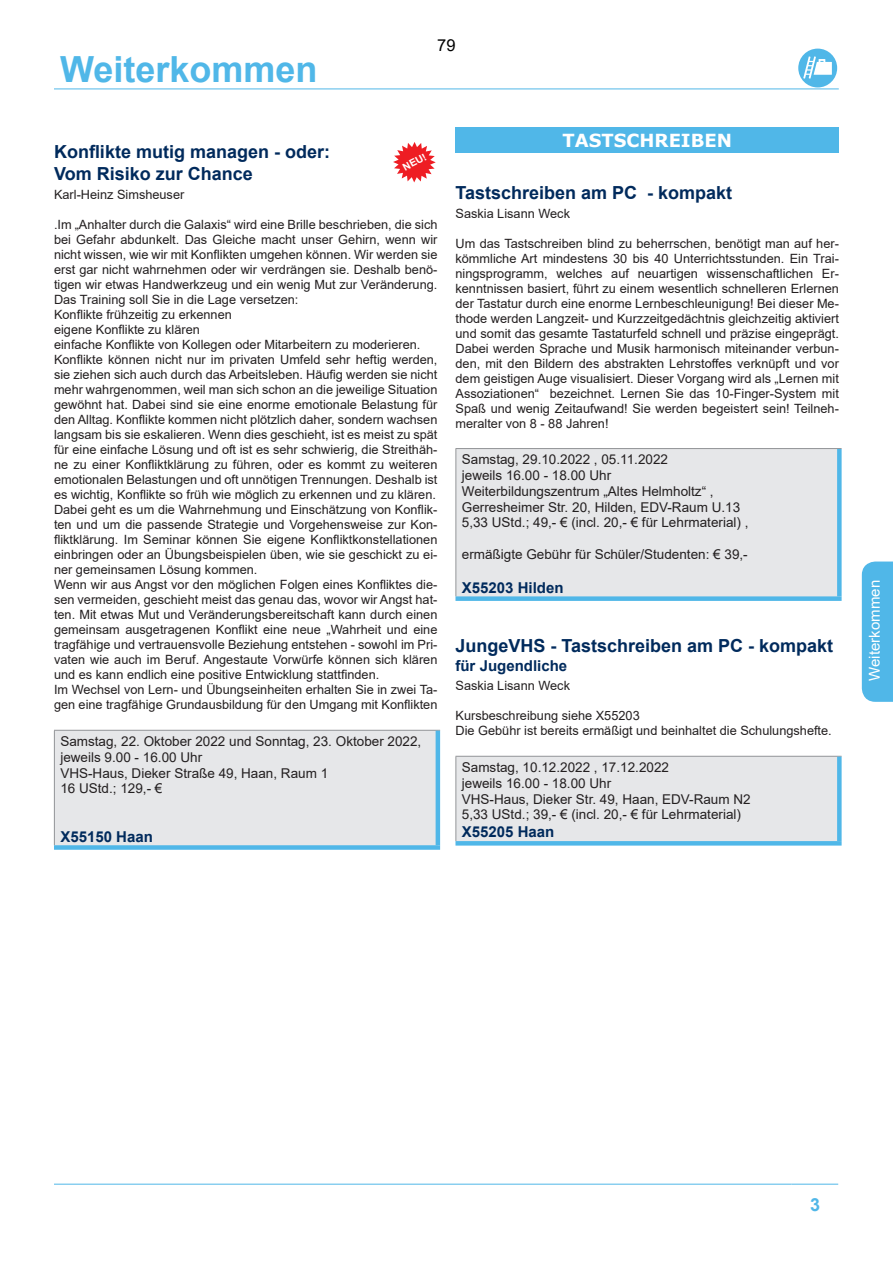
<style>
.page{position:relative;width:893px;height:1263px;background:#fff}
.page>*{position:absolute;margin:0;border:0;box-sizing:border-box;transform-origin:0 0}
.t1{font:700 36px "Arial";color:#50b7e8}
.Titel{font:700 18px "Arial";color:#002a5c}
.Fachbereich{font:700 18px "Verdana";color:#fff}
.t2{font:700 18px "Arial";color:#50b7e8}
.t3{font:16.5px "Arial";color:#000}
.Zeilenschaltung{font:700 15px "Arial";color:#002a5c}
.Untertitel{font:700 15px "Arial";color:#002a5c}
.t4{font:15px "Arial";color:#fff}
.KursnummerAussenstel{font:700 15px "Arial";color:#002a5c}
.TerminOrtGebuehr{font:13.5px/15.8px "Arial";color:#231f20}
.Kursinfo{font:12.75px/15px "Arial";color:#231f20;text-align:justify}
.Dozent{font:12.75px "Arial";color:#231f20}
.NeuLogo{font:700 10.05px "Arial";color:#fff}
</style>
<div class="page">
<hr style="left:54px;top:1184px;width:737px;height:1px;background:#50b7e8">
<hr style="left:791px;top:1184px;width:47px;height:1px;background:#50b7e8">
<hr style="left:54px;top:89px;width:738px;height:1px;background:#50b7e8">
<hr style="left:792px;top:89px;width:47px;height:1px;background:#50b7e8">
<div style="left:798px;top:49px;width:39px;height:38px;background:#50b7e8;border-radius:50%"></div>
<svg style="left:803px;top:56px;width:29px;height:23px"></svg>
<div style="left:862px;top:561px;width:31px;height:141px;background:#50b7e8"></div>
<div style="left:54px;top:730px;width:384px;height:117px;background:#e6e7e9"></div>
<hr style="left:54px;top:730px;width:386px;height:1px;background:#939598">
<hr style="left:54px;top:731px;width:1px;height:114px;background:#939598">
<hr style="left:436px;top:731px;width:4px;height:114px;background:#50b7e8">
<div style="left:54px;top:845px;width:386px;height:5px;background:#50b7e8"></div>
<svg style="left:393px;top:142px;width:43px;height:40px"></svg>
<div style="left:455px;top:128px;width:384px;height:25px;background:#50b7e8"></div>
<div style="left:456px;top:449px;width:383px;height:150px;background:#e6e7e9"></div>
<hr style="left:455px;top:448px;width:387px;height:1px;background:#939598">
<hr style="left:455px;top:449px;width:1px;height:147px;background:#939598">
<div style="left:837px;top:449px;width:5px;height:147px;background:#50b7e8"></div>
<div style="left:455px;top:596px;width:387px;height:5px;background:#50b7e8"></div>
<div style="left:456px;top:756px;width:383px;height:87px;background:#e6e7e9"></div>
<hr style="left:455px;top:756px;width:387px;height:1px;background:#939598">
<hr style="left:455px;top:757px;width:1px;height:84px;background:#939598">
<div style="left:837px;top:757px;width:5px;height:84px;background:#50b7e8"></div>
<svg style="left:455px;top:841px;width:387px;height:4px;background:#53b8e8"></svg>
<h1 class="t1" style="left:60px;top:44px;width:259px">Weiterkommen</h1>
<p class="t3" style="left:437px;top:33px;width:20px">79</p>
<p class="Titel" style="left:54px;top:139px;width:278px">Konflikte mutig managen - oder:</p>
<p class="Titel" style="left:54px;top:161px;width:200px">Vom Risiko zur Chance</p>
<p class="Dozent" style="left:54px;top:186px;width:132px">Karl-Heinz Simsheuser</p>
<p class="Kursinfo" style="left:54px;top:217px;width:385px">.Im „Anhalter durch die Galaxis“ wird eine Brille beschrieben, die sich bei Gefahr abdunkelt. Das Gleiche macht unser Gehirn, wenn wir nicht wissen, wie wir mit Konflikten umgehen können. Wir werden sie erst gar nicht wahrnehmen oder wir verdrängen sie. Deshalb benö&shy;tigen wir etwas Handwerkzeug und ein wenig Mut zur Veränderung.<br>Das Training soll Sie in die Lage versetzen:</p>
<p class="Kursinfo" style="left:54px;top:307px;width:179px">Konflikte frühzeitig zu erkennen</p>
<p class="Kursinfo" style="left:54px;top:322px;width:147px">eigene Konflikte zu klären</p>
<p class="Kursinfo" style="left:54px;top:337px;width:368px">einfache Konflikte von Kollegen oder Mitarbeitern zu moderieren.</p>
<p class="Kursinfo" style="left:54px;top:352px;width:385px">Konflikte können nicht nur im privaten Umfeld sehr heftig werden, sie ziehen sich auch durch das Arbeitsleben. Häufig werden sie nicht mehr wahrgenommen, weil man sich schon an die jeweilige Situation gewöhnt hat. Dabei sind sie eine enorme emotionale Belastung für den Alltag. Konflikte kommen nicht plötzlich daher, sondern wachsen langsam bis sie eskalieren. Wenn dies geschieht, ist es meist zu spät für eine einfache Lösung und oft ist es sehr schwierig, die Streithäh&shy;ne zu einer Konfliktklärung zu führen, oder es kommt zu weiteren emotionalen Belastungen und oft unnötigen Trennungen. Deshalb ist es wichtig, Konflikte so früh wie möglich zu erkennen und zu klären.</p>
<p class="Kursinfo" style="left:54px;top:502px;width:385px">Dabei geht es um die Wahrnehmung und Einschätzung von Konflik&shy;ten und um die passende Strategie und Vorgehensweise zur Kon&shy;fliktklärung. Im Seminar können Sie eigene Konfliktkonstellationen einbringen oder an Übungsbeispielen üben, wie sie geschickt zu ei&shy;ner gemeinsamen Lösung kommen.</p>
<p class="Kursinfo" style="left:54px;top:577px;width:385px">Wenn wir aus Angst vor den möglichen Folgen eines Konfliktes die&shy;sen vermeiden, geschieht meist das genau das, wovor wir Angst hat&shy;ten. Mit etwas Mut und Veränderungsbereitschaft kann durch einen gemeinsam ausgetragenen Konflikt eine neue „Wahrheit und eine tragfähige und vertrauensvolle Beziehung entstehen - sowohl im Pri&shy;vaten wie auch im Beruf. Angestaute Vorwürfe können sich klären und es kann endlich eine positive Entwicklung stattfinden.</p>
<p class="Kursinfo" style="left:54px;top:682px;width:385px">Im Wechsel von Lern- und Übungseinheiten erhalten Sie in zwei Ta&shy;gen eine tragfähige Grundausbildung für den Umgang mit Konflikten</p>
<p class="TerminOrtGebuehr" style="left:60px;top:733px;width:362px">Samstag, 22. Oktober 2022 und Sonntag, 23. Oktober 2022, jeweils 9.00 - 16.00 Uhr</p>
<p class="TerminOrtGebuehr" style="left:60px;top:765px;width:269px">VHS-Haus, Dieker Straße 49, Haan, Raum 1</p>
<p class="TerminOrtGebuehr" style="left:60px;top:781px;width:104px">16 UStd.; 129,- €</p>
<p class="KursnummerAussenstel" style="left:60px;top:826px;width:94px">X55150 Haan</p>
<p class="NeuLogo" style="left:400px;top:161px;width:27px;rotate:-27deg">NEU!</p>
<p class="Fachbereich" style="left:562px;top:128px;width:171px">TASTSCHREIBEN</p>
<p class="Titel" style="left:455px;top:179px;width:278px">Tastschreiben am PC - kompakt</p>
<p class="Dozent" style="left:455px;top:204px;width:116px">Saskia Lisann Weck</p>
<p class="Kursinfo" style="left:455px;top:236px;width:385px">Um das Tastschreiben blind zu beherrschen, benötigt man auf her&shy;kömmliche Art mindestens 30 bis 40 Unterrichtsstunden. Ein Trai&shy;ningsprogramm, welches auf neuartigen wissenschaftlichen Er&shy;kenntnissen basiert, führt zu einem wesentlich schnelleren Erlernen der Tastatur durch eine enorme Lernbeschleunigung! Bei dieser Me&shy;thode werden Langzeit- und Kurzzeitgedächtnis gleichzeitig aktiviert und somit das gesamte Tastaturfeld schnell und präzise eingeprägt.<br>Dabei werden Sprache und Musik harmonisch miteinander verbun&shy;den, mit den Bildern des abstrakten Lehrstoffes verknüpft und vor dem geistigen Auge visualisiert. Dieser Vorgang wird als „Lernen mit Assoziationen“ bezeichnet. Lernen Sie das 10-Finger-System mit Spaß und wenig Zeitaufwand! Sie werden begeistert sein! Teilneh&shy;meralter von 8 - 88 Jahren!</p>
<p class="TerminOrtGebuehr" style="left:462px;top:452px;width:208px">Samstag, 29.10.2022 , 05.11.2022</p>
<p class="TerminOrtGebuehr" style="left:462px;top:467px;width:151px">jeweils 16.00 - 18.00 Uhr</p>
<p class="TerminOrtGebuehr" style="left:462px;top:483px;width:253px">Weiterbildungszentrum „Altes Helmholtz“ ,</p>
<p class="TerminOrtGebuehr" style="left:462px;top:499px;width:280px">Gerresheimer Str. 20, Hilden, EDV-Raum U.13</p>
<p class="TerminOrtGebuehr" style="left:462px;top:515px;width:288px">5,33 UStd.; 49,- € (incl. 20,- € für Lehrmaterial) ,</p>
<p class="TerminOrtGebuehr" style="left:462px;top:546px;width:287px">ermäßigte Gebühr für Schüler/Studenten: € 39,-</p>
<p class="Zeilenschaltung" style="left:462px;top:577px;width:103px">X55203 Hilden</p>
<p class="Titel" style="left:455px;top:633px;width:379px">JungeVHS - Tastschreiben am PC - kompakt</p>
<p class="Untertitel" style="left:455px;top:655px;width:113px">für Jugendliche</p>
<p class="Dozent" style="left:455px;top:677px;width:116px">Saskia Lisann Weck</p>
<p class="Kursinfo" style="left:455px;top:708px;width:186px">Kursbeschreibung siehe X55203</p>
<p class="Kursinfo" style="left:455px;top:723px;width:378px">Die Gebühr ist bereits ermäßigt und beinhaltet die Schulungshefte.</p>
<p class="TerminOrtGebuehr" style="left:462px;top:759px;width:209px">Samstag, 10.12.2022 , 17.12.2022</p>
<p class="TerminOrtGebuehr" style="left:462px;top:775px;width:151px">jeweils 16.00 - 18.00 Uhr</p>
<p class="TerminOrtGebuehr" style="left:462px;top:791px;width:290px">VHS-Haus, Dieker Str. 49, Haan, EDV-Raum N2</p>
<p class="TerminOrtGebuehr" style="left:462px;top:807px;width:281px">5,33 UStd.; 39,- € (incl. 20,- € für Lehrmaterial)</p>
<p class="Zeilenschaltung" style="left:462px;top:821px;width:94px">X55205 Haan</p>
<p class="t4" style="left:864px;top:681px;width:102px;rotate:-90deg">Weiterkommen</p>
<h2 class="t2" style="left:810px;top:1192px;width:12px">3</h2>
</div>
